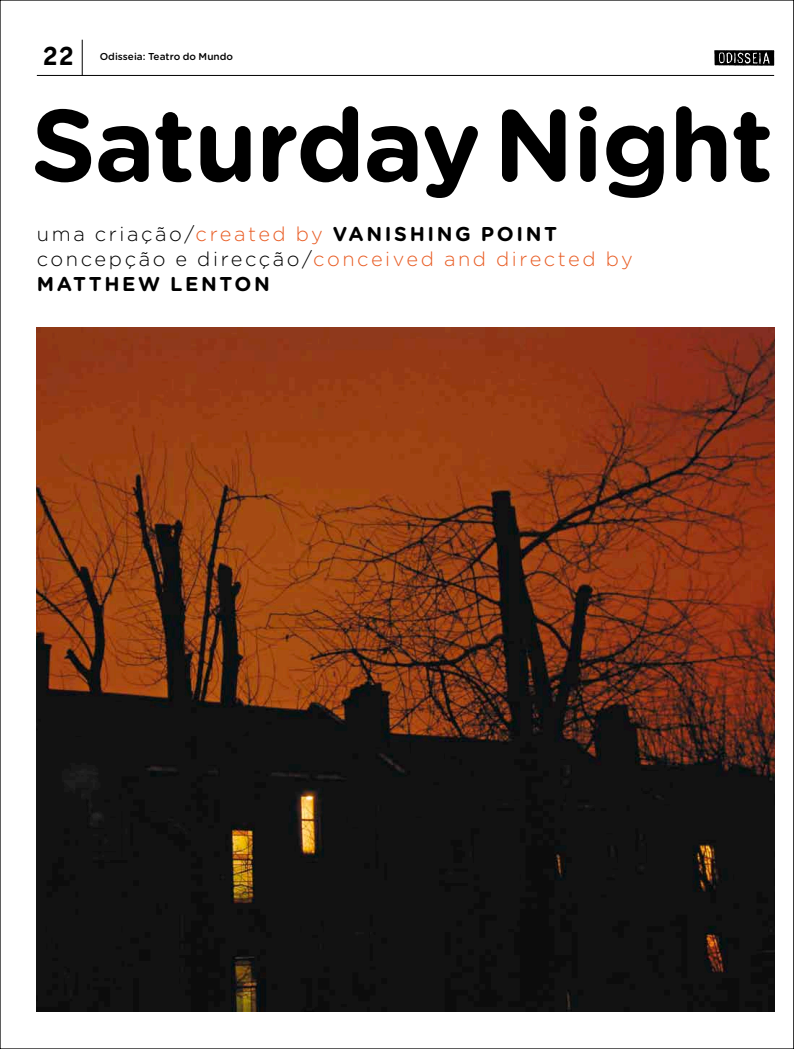
<style>
.page{position:relative;width:794px;height:1049px;background:#fff}
.page>*{position:absolute;margin:0;border:0;box-sizing:border-box;transform-origin:0 0}
.t1{font:700 102px "Gotham Rounded";letter-spacing:-.015em;color:#000}
.t2{font:30px "Officina Ser ITC Bold SC";color:#000}
.t3{font:300 20px/25px "Gotham Rounded";letter-spacing:.13em;color:#e95e26}
.t4{font:700 20px "Gotham Rounded";color:#000}
.t5{font:500 10px "Gotham Rounded";letter-spacing:.005em;color:#000}
.s1{color:#000}
.s2{font-weight:700;color:#000}
</style>
<div class="page">
<hr style="left:37px;top:75px;width:737px;height:1px;background:#000">
<hr style="left:82px;top:40px;width:1px;height:36px;background:#000">
<svg style="left:714px;top:50px;width:60px;height:16px"></svg>
<svg style="left:793px;top:0;width:1px;height:1049px"></svg>
<img style="left:37px;top:328px;width:737px;height:684px">
<h2 class="t2" style="left:42px;top:37px;width:34px">22</h2>
<p class="t5" style="left:100px;top:50px;width:135px">Odisseia: Teatro do Mundo</p>
<h1 class="t1" style="left:31px;top:83px;width:744px">SATURDAY NIGHT</h1>
<p class="t3" style="left:37px;top:221px;width:597px"><span class="s1">uma criação/</span>created by <span class="s2">VAN ISH ING POINT </span><span class="s1">concepção e direcção/</span>conceived and directed by<br><span class="s2">MATTHEW</span></p>
<p class="t4" style="left:170px;top:272px;width:33px">LENTON</p>
</div>
